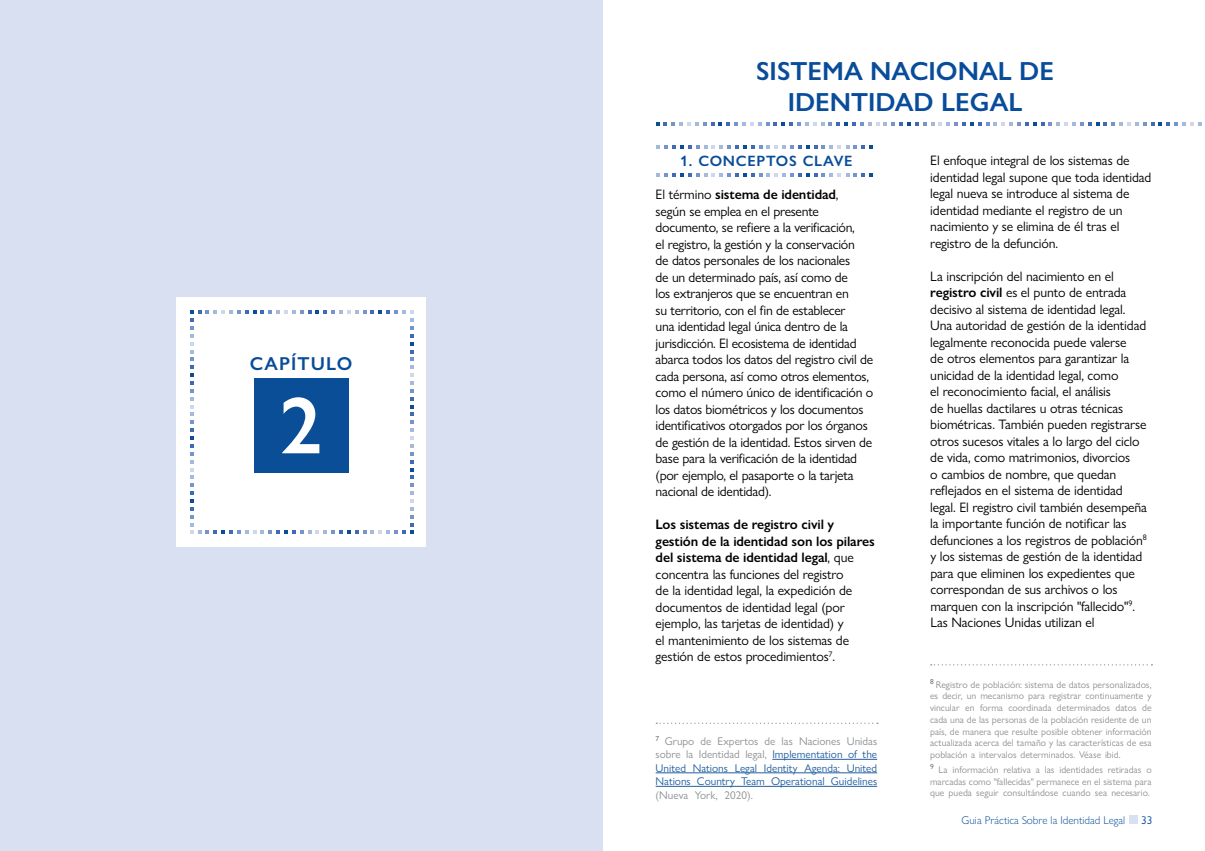
<style>
.page{position:relative;width:1205px;height:851px;background:#fff}
.page>*{position:absolute;margin:0;border:0;box-sizing:border-box;transform-origin:0 0}
.t1{font:600 26.25px/31.5px "Gill Sans Nova";color:#084c9a;text-align:center}
.t2{font:600 18.75px "Gill Sans Nova";letter-spacing:.06em;color:#084c9a}
.t3{font:600 15px "Gill Sans Nova";letter-spacing:.05em;color:#084c9a}
.t4{font:13.75px/16.5px "Gill Sans Nova";letter-spacing:-.01em;color:#000}
.t5{font:11.25px/13.5px "Gill Sans Nova";color:#215e9e;text-align:justify}
.t6{font:300 11.25px "Gill Sans Nova";color:#084c9a}
.t7{font:11.25px "Gill Sans Nova";color:#8e9092}
.t8{font:11.25px "Gill Sans Nova";color:#084c9a}
.t9{font:9.75px/11.8px "Gill Sans Nova";color:#8e9092;text-align:justify}
.s1{font-weight:600}
.s2{color:#8e9092}
</style>
<div class="page">
<div style="left:1129px;top:815px;width:8px;height:8px;background:#d9e0f1"></div>
<hr style="left:602px;top:0;width:1px;height:850px;background:#8e9092">
<div style="left:0;top:0;width:602px;height:850px;background:#d9e0f1"></div>
<div style="left:177px;top:297px;width:249px;height:250px;background:#fff"></div>
<svg style="left:190px;top:310px;width:224px;height:224px"></svg>
<svg style="left:656px;top:122px;width:545px;height:4px"></svg>
<svg style="left:656px;top:173px;width:217px;height:4px"></svg>
<svg style="left:656px;top:145px;width:217px;height:4px"></svg>
<hr style="left:772px;top:758px;width:105px;height:1px;background:#215e9e">
<hr style="left:656px;top:772px;width:221px;height:1px;background:#215e9e">
<hr style="left:656px;top:785px;width:221px;height:1px;background:#215e9e">
<svg style="left:656px;top:722px;width:222px;height:1px"></svg>
<svg style="left:931px;top:664px;width:221px;height:1px"></svg>
<h2 class="t2" style="left:250px;top:352px;width:104px">CAPÍTULO</h2>
<h1 class="t1" style="left:756px;top:55px;width:299px">SISTEMA NACIONAL DE<br>IDENTIDAD LEGAL</h1>
<p class="t3" style="left:680px;top:152px;width:174px">1. CONCEPTOS CLAVE</p>
<p class="t4" style="left:656px;top:186px;width:219px">El término <span class="s1">sistema de identidad</span>,<br>según se emplea en el presente documento, se refiere a la verificación,<br>el registro, la gestión y la conservación<br>de datos personales de los nacionales<br>de un determinado país, así como de<br>los extranjeros que se encuentran en<br>su territorio, con el fin de establecer<br>una identidad legal única dentro de la jurisdicción. El ecosistema de identidad abarca todos los datos del registro civil de cada persona, así como otros elementos, como el número único de identificación o los datos biométricos y los documentos identificativos otorgados por los órganos de gestión de la identidad. Estos sirven de base para la verificación de la identidad (por ejemplo, el pasaporte o la tarjeta nacional de identidad).</p>
<p class="t4" style="left:656px;top:516px;width:221px"><span class="s1">Los sistemas de registro civil y gestión de la identidad son los pilares del sistema de identidad legal</span>, que concentra las funciones del registro<br>de la identidad legal, la expedición de documentos de identidad legal (por ejemplo, las tarjetas de identidad) y<br>el mantenimiento de los sistemas de gestión de estos procedimientos<sup>7</sup>.</p>
<p class="t5" style="left:656px;top:733px;width:223px"><sup>7</sup> <span class="s2">Grupo de Expertos de las Naciones Unidas sobre la Identidad legal,</span> Implementation of the United Nations Legal Identity Agenda: United Nations Country Team Operational Guidelines</p>
<p class="t7" style="left:656px;top:787px;width:99px">(Nueva York, 2020).</p>
<p class="t4" style="left:930px;top:152px;width:223px">El enfoque integral de los sistemas de identidad legal supone que toda identidad legal nueva se introduce al sistema de identidad mediante el registro de un nacimiento y se elimina de él tras el registro de la defunción.</p>
<p class="t4" style="left:930px;top:267px;width:218px">La inscripción del nacimiento en el <span class="s1">registro civil</span> es el punto de entrada decisivo al sistema de identidad legal.<br>Una autoridad de gestión de la identidad legalmente reconocida puede valerse<br>de otros elementos para garantizar la unicidad de la identidad legal, como<br>el reconocimiento facial, el análisis<br>de huellas dactilares u otras técnicas biométricas. También pueden registrarse otros sucesos vitales a lo largo del ciclo de vida, como matrimonios, divorcios<br>o cambios de nombre, que quedan reflejados en el sistema de identidad legal. El registro civil también desempeña la importante función de notificar las defunciones a los registros de población<sup>8 </sup>y los sistemas de gestión de la identidad para que eliminen los expedientes que correspondan de sus archivos o los marquen con la inscripción "fallecido"<sup>9</sup>.<br>Las Naciones Unidas utilizan el</p>
<p class="t9" style="left:930px;top:678px;width:223px"><sup>8</sup> Registro de población: sistema de datos personalizados, es decir, un mecanismo para registrar continuamente y vincular en forma coordinada determinados datos de cada una de las personas de la población residente de un país, de manera que resulte posible obtener información actualizada acerca del tamaño y las características de esa población a intervalos determinados. Véase ibid.</p>
<p class="t9" style="left:930px;top:763px;width:223px"><sup>9</sup> La información relativa a las identidades retiradas o marcadas como "fallecidas" permanece en el sistema para que pueda seguir consultándose cuando sea necesario.</p>
<p class="t6" style="left:961px;top:812px;width:165px">Guia Práctica Sobre la Identidad Legal</p>
<p class="t8" style="left:1141px;top:812px;width:13px">33</p>
</div>
